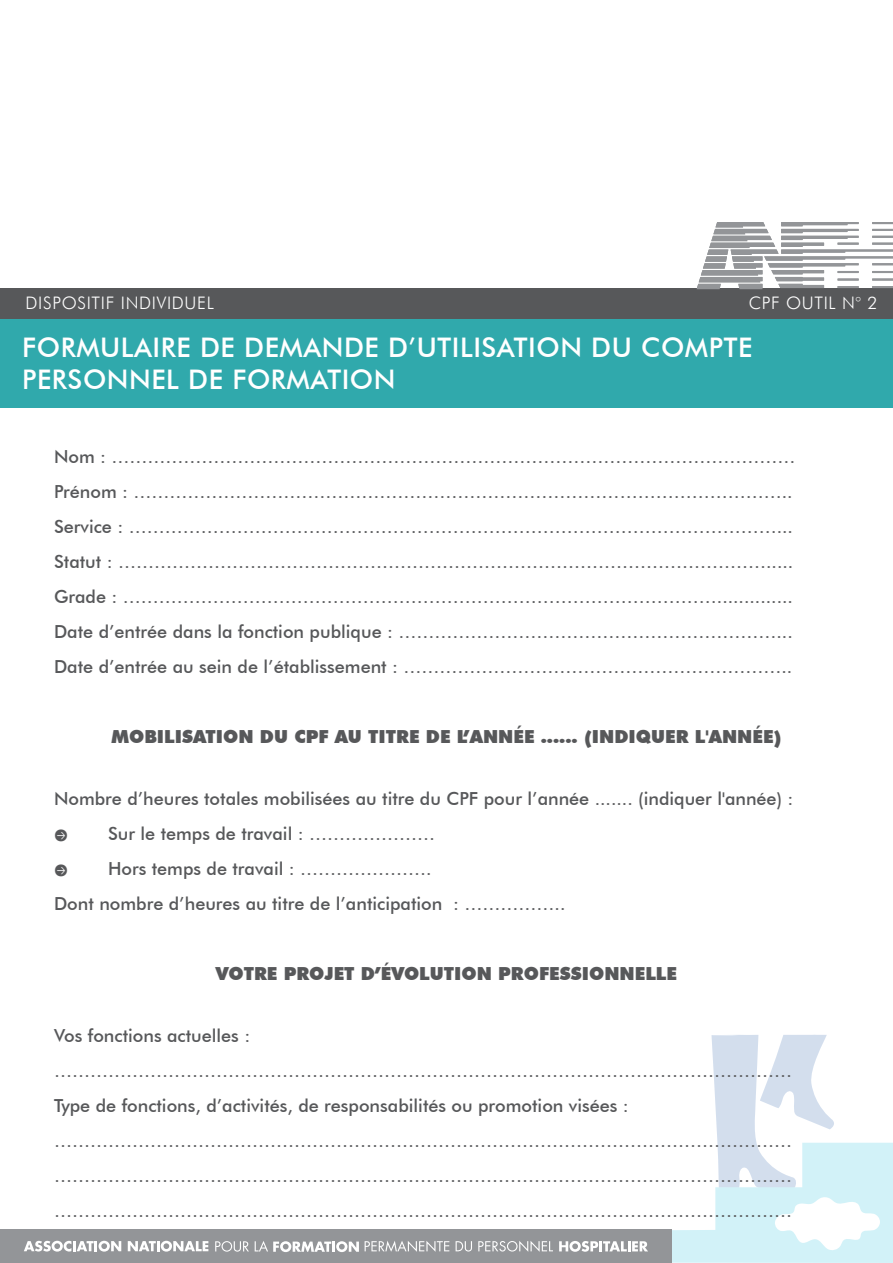
<style>
.page{position:relative;width:893px;height:1263px;background:#fff}
.page>*{position:absolute;margin:0;border:0;box-sizing:border-box;transform-origin:0 0}
.TITRE_2{font:500 27px/31.5px "Futura BT";letter-spacing:.02em;color:#fff}
.TITRE_2-2{font:500 18px "Futura BT";color:#57585a}
.TITRE_2-3{font:900 18px "Futura BT";color:#57585a}
.t1{font:300 17.25px "Futura BT";letter-spacing:.04em;color:#fff}
.s1{font-family:"Ecam";font-weight:400;font-size:15px}
</style>
<div class="page">
<div style="left:0;top:318px;width:893px;height:90px;background:#30a9ac"></div>
<div style="left:0;top:288px;width:893px;height:30px;background:#57585a"></div>
<div style="left:0;top:1229px;width:671px;height:34px;background:#939598"></div>
<svg style="left:24px;top:1241px;width:97px;height:10px"></svg>
<svg style="left:128px;top:1241px;width:80px;height:10px"></svg>
<svg style="left:215px;top:1241px;width:34px;height:10px"></svg>
<svg style="left:255px;top:1241px;width:104px;height:11px"></svg>
<svg style="left:365px;top:1241px;width:84px;height:11px"></svg>
<svg style="left:456px;top:1241px;width:16px;height:10px"></svg>
<svg style="left:478px;top:1241px;width:75px;height:11px"></svg>
<svg style="left:559px;top:1034px;width:334px;height:229px"></svg>
<svg style="left:697px;top:222px;width:196px;height:67px"></svg>
<p class="t1" style="left:26px;top:293px;width:190px">DISPOSITIF INDIVIDUEL</p>
<p class="t1" style="left:749px;top:293px;width:130px">CPF OUTIL N° 2</p>
<p class="TITRE_2" style="left:22px;top:332px;width:732px">FORMULAIRE DE DEMANDE D’UTILISATION DU COMPTE<br>PERSONNEL DE FORMATION</p>
<p class="TITRE_2-2" style="left:54px;top:446px;width:743px">Nom : ……………………………………………………………………………………………………</p>
<p class="TITRE_2-2" style="left:54px;top:481px;width:740px">Prénom : ………………………………………………………………………………………………..</p>
<p class="TITRE_2-2" style="left:54px;top:516px;width:741px">Service : ………………………………………………………………………………………………...</p>
<p class="TITRE_2-2" style="left:54px;top:551px;width:741px">Statut : ……………………………………………………………………………………………….....</p>
<p class="TITRE_2-2" style="left:54px;top:586px;width:740px">Grade : ………………………………………………………………………………………..............</p>
<p class="TITRE_2-2" style="left:54px;top:621px;width:740px">Date d’entrée dans la fonction publique : ………………………………………………………...</p>
<p class="TITRE_2-2" style="left:54px;top:656px;width:740px">Date d’entrée au sein de l’établissement : ………………………………………………………..</p>
<p class="TITRE_2-3" style="left:112px;top:726px;width:671px">MOBILISATION DU CPF AU TITRE DE L’ANNÉE ...... (INDIQUER L'ANNÉE)</p>
<p class="TITRE_2-2" style="left:54px;top:788px;width:741px">Nombre d’heures totales mobilisées au titre du CPF pour l’année ....... (indiquer l'année) :</p>
<p class="TITRE_2-2" style="left:54px;top:823px;width:383px"><span class="s1">&gt;</span> Sur le temps de travail : …………………</p>
<p class="TITRE_2-2" style="left:54px;top:858px;width:379px"><span class="s1">&gt;</span> Hors temps de travail : ………………….</p>
<p class="TITRE_2-2" style="left:54px;top:893px;width:513px">Dont nombre d’heures au titre de l’anticipation : ……………..</p>
<p class="TITRE_2-3" style="left:216px;top:963px;width:463px">VOTRE PROJET D’ÉVOLUTION PROFESSIONNELLE</p>
<p class="TITRE_2-2" style="left:54px;top:1024px;width:198px">Vos fonctions actuelles :</p>
<p class="TITRE_2-2" style="left:54px;top:1059px;width:739px">……………………………………………………………………………………………………………</p>
<p class="TITRE_2-2" style="left:54px;top:1094px;width:576px">Type de fonctions, d’activités, de responsabilités ou promotion visées :</p>
<p class="TITRE_2-2" style="left:54px;top:1129px;width:739px">……………………………………………………………………………………………………………</p>
<p class="TITRE_2-2" style="left:54px;top:1164px;width:739px">……………………………………………………………………………………………………………</p>
<p class="TITRE_2-2" style="left:54px;top:1199px;width:739px">……………………………………………………………………………………………………………</p>
</div>
